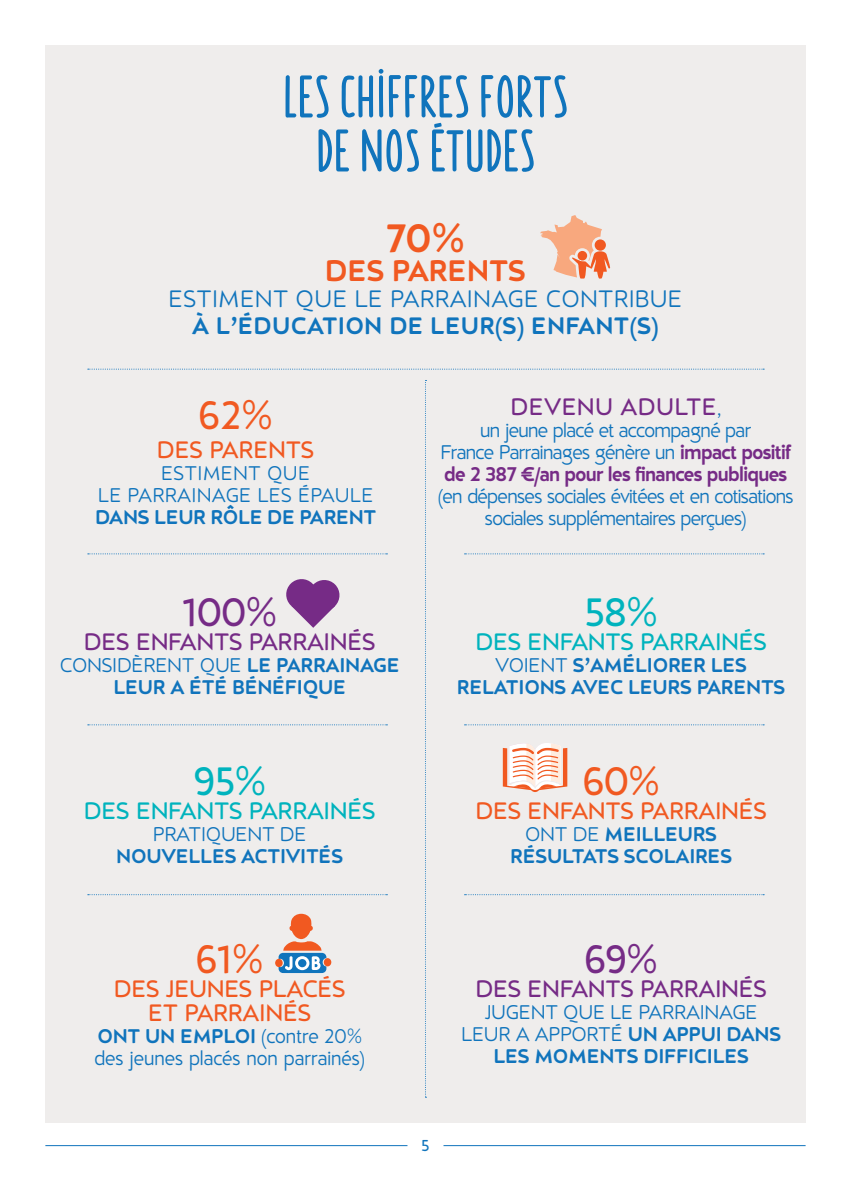
<style>
.page{position:relative;width:851px;height:1191px;background:#fff}
.page>*{position:absolute;margin:0;border:0;box-sizing:border-box;transform-origin:0 0}
.t1{font:60px/54px "Borden";color:#1074bc;text-align:center}
.t2{font:40px "D Hanna Soft";color:#f15921}
.t3{font:40px "D Hanna Soft";color:#762b86}
.t4{font:40px "D Hanna Soft";color:#00b3bd}
.t5{font:700 40px "D Hanna Soft";color:#f15921}
.t6{font:700 30px "D Hanna Soft";letter-spacing:-.01em;color:#f15921}
.t7{font:24px/24px "D Hanna Soft";letter-spacing:-.015em;color:#f15921;text-align:center}
.t8{font:24px "D Hanna Soft";letter-spacing:-.015em;color:#762b86}
.t9{font:24px "D Hanna Soft";letter-spacing:-.015em;color:#00b3bd}
.t10{font:24px "D Hanna Soft";letter-spacing:.01em;color:#1074bc}
.t11{font:700 24px "D Hanna Soft";letter-spacing:.01em;color:#1074bc}
.t12{font:24px "D Hanna Soft";letter-spacing:.01em;color:#762b86}
.t13{font:20px/22px "D Hanna Soft";letter-spacing:-.03em;color:#1074bc;text-align:center}
.t14{font:700 20px/22px "D Hanna Soft";letter-spacing:-.015em;color:#1074bc;text-align:center}
.t15{font:20px/22px "D Hanna Soft";color:#1074bc}
.t16{font:20px/22px "D Hanna Soft";letter-spacing:.01em;color:#1074bc;text-align:center}
.t17{font:16px "D Hanna Soft";color:#1074bc}
.s1{font-weight:400}
.s2{font-size:18px;color:#1074bc}
.s3{font-weight:700;color:#762b86}
.s4{font-weight:700}
</style>
<div class="page">
<hr style="left:45px;top:1145px;width:362px;height:1px;background:#1074bc">
<hr style="left:443px;top:1145px;width:362px;height:1px;background:#1074bc">
<div style="left:45px;top:45px;width:760px;height:1078px;background:#efedec"></div>
<svg style="left:88px;top:369px;width:676px;height:1px"></svg>
<svg style="left:88px;top:553px;width:299px;height:1px"></svg>
<svg style="left:464px;top:553px;width:300px;height:1px"></svg>
<svg style="left:88px;top:724px;width:299px;height:1px"></svg>
<svg style="left:464px;top:724px;width:300px;height:1px"></svg>
<svg style="left:88px;top:894px;width:299px;height:1px"></svg>
<svg style="left:464px;top:894px;width:300px;height:1px"></svg>
<svg style="left:425px;top:380px;width:1px;height:717px"></svg>
<svg style="left:275px;top:958px;width:7px;height:9px"></svg>
<div style="left:324px;top:958px;width:7px;height:8px;background:#f15921;border-radius:50%"></div>
<svg style="left:278px;top:913px;width:48px;height:60px"></svg>
<svg style="left:502px;top:743px;width:65px;height:49px"></svg>
<svg style="left:286px;top:579px;width:54px;height:49px"></svg>
<svg style="left:540px;top:215px;width:70px;height:63px"></svg>
<h1 class="t1" style="left:283px;top:67px;width:286px">LES CHIFFRES FORTS<br>DE NOS ÉTUDES</h1>
<h2 class="t5" style="left:385px;top:212px;width:81px">70%</h2>
<h3 class="t6" style="left:325px;top:251px;width:203px">DES PARENTS</h3>
<p class="t10" style="left:168px;top:284px;width:515px">ESTIMENT QUE LE PARRAINAGE CONTRIBUE</p>
<p class="t11" style="left:192px;top:310px;width:468px">À L’ÉDUCATION DE LEUR(S) ENFANT(S)</p>
<h2 class="t2" style="left:198px;top:390px;width:77px">62%</h2>
<p class="t7" style="left:157px;top:438px;width:159px">DES PARENTS</p>
<p class="t16" style="left:98px;top:462px;width:277px">ESTIMENT QUE<br>LE PARRAINAGE LES ÉPAULE</p>
<p class="t14" style="left:95px;top:506px;width:283px">DANS LEUR RÔLE DE PARENT</p>
<h2 class="t3" style="left:182px;top:587px;width:97px">100%</h2>
<p class="t8" style="left:84px;top:626px;width:293px">DES ENFANTS PARRAINÉS</p>
<p class="t14" style="left:60px;top:654px;width:341px"><span class="s1">CONSIDÈRENT QUE</span> LE PARRAINAGE<br>LEUR A ÉTÉ BÉNÉFIQUE</p>
<h2 class="t4" style="left:193px;top:755px;width:75px">95%</h2>
<p class="t9" style="left:84px;top:795px;width:293px">DES ENFANTS PARRAINÉS</p>
<p class="t13" style="left:153px;top:823px;width:155px">PRATIQUENT DE</p>
<p class="t14" style="left:116px;top:844px;width:228px">NOUVELLES ACTIVITÉS</p>
<p class="t12" style="left:510px;top:392px;width:212px">DEVENU ADULTE<span class="s2">,</span></p>
<p class="t13" style="left:440px;top:420px;width:352px">un jeune placé et accompagné par<br>France Parrainages génère un <span class="s3">impact positif de 2 387 €/an pour les finances publiques</span></p>
<p class="t13" style="left:438px;top:486px;width:357px">(en dépenses sociales évitées et en cotisations sociales supplémentaires perçues)</p>
<h2 class="t4" style="left:584px;top:587px;width:75px">58%</h2>
<p class="t9" style="left:475px;top:626px;width:293px">DES ENFANTS PARRAINÉS</p>
<p class="t14" style="left:457px;top:654px;width:330px"><span class="s1">VOIENT</span> S’AMÉLIORER LES<br>RELATIONS AVEC LEURS PARENTS</p>
<h2 class="t2" style="left:582px;top:755px;width:79px">60%</h2>
<p class="t7" style="left:475px;top:798px;width:293px">DES ENFANTS PARRAINÉS</p>
<p class="t14" style="left:510px;top:822px;width:223px"><span class="s1">ONT DE</span> MEILLEURS<br>RÉSULTATS SCOLAIRES</p>
<h2 class="t2" style="left:196px;top:934px;width:70px">61%</h2>
<p class="t7" style="left:114px;top:977px;width:234px">DES JEUNES PLACÉS<br>ET PARRAINÉS</p>
<p class="t15" style="left:94px;top:1025px;width:272px"><span class="s4">ONT UN EMPLOI</span> (contre 20% des jeunes placés non parrainés)</p>
<p class="t17" style="left:421px;top:1135px;width:10px">5</p>
<h2 class="t3" style="left:584px;top:934px;width:75px">69%</h2>
<p class="t8" style="left:475px;top:973px;width:293px">DES ENFANTS PARRAINÉS</p>
<p class="t13" style="left:461px;top:1001px;width:322px">JUGENT QUE LE PARRAINAGE<br>LEUR A APPORTÉ <span class="s4">UN APPUI DANS<br>LES MOMENTS DIFFICILES</span></p>
</div>
